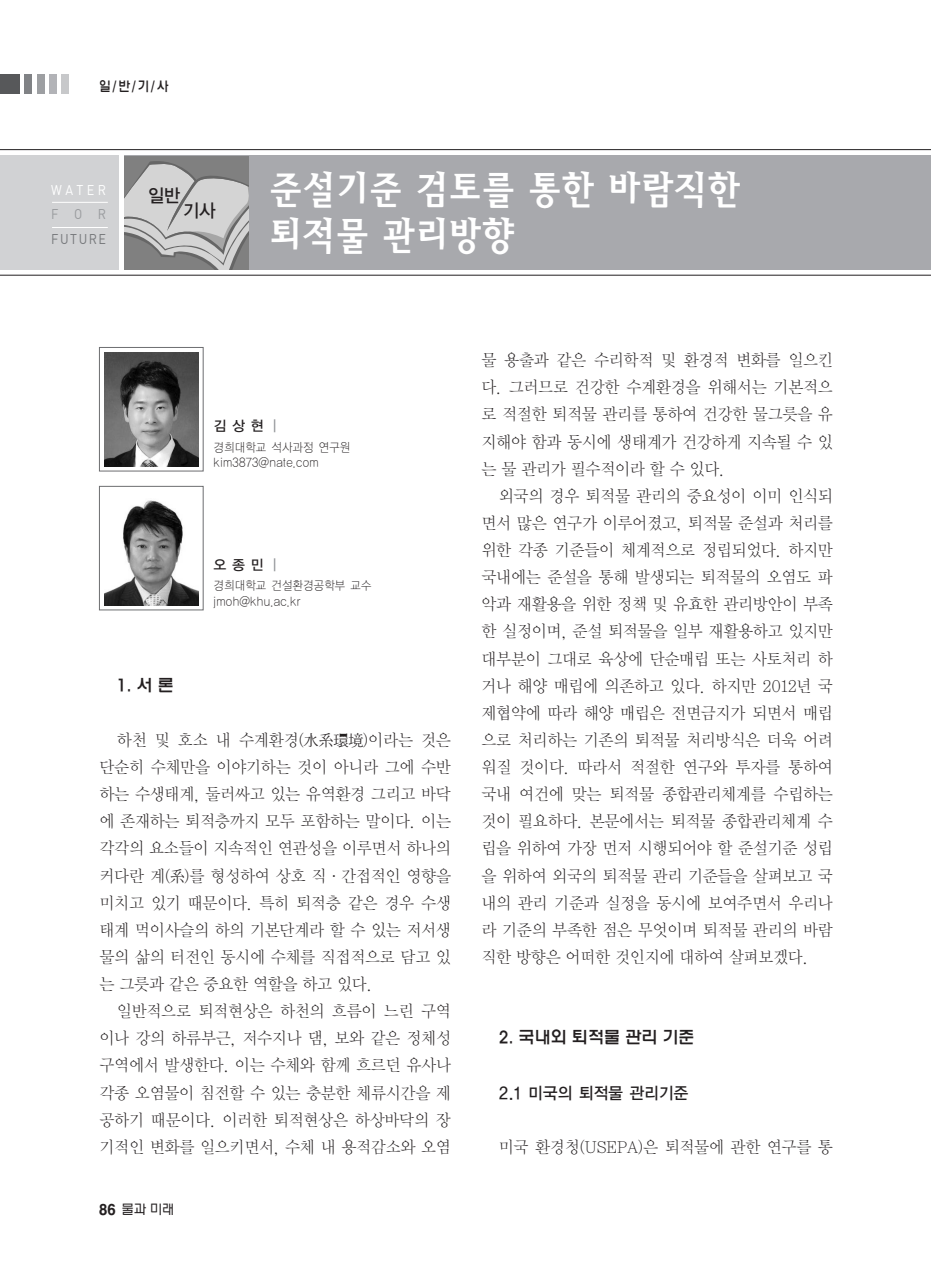
<style>
.page{position:relative;width:931px;height:1274px;background:#fff}
.page>*{position:absolute;margin:0;border:0;box-sizing:border-box;transform-origin:0 0}
.t1{font:38.5px/45.5px "Bird M";letter-spacing:-.1em;color:#fff;scale:.96 1}
.t2{font:18.38px "YGO13";color:#231f20;scale:.95 1}
.t3{font:500 17.5px "HY Wul Nun";letter-spacing:-.03em;color:#231f20;scale:.95 1}
.t4{font:16.62px/27.1px "Y Mj O11";letter-spacing:-.065em;color:#231f20;text-align:justify;scale:.95 1}
.t5{font:16.62px "YGO13";letter-spacing:-.075em;color:#231f20;scale:.95 1}
.t6{font:14px "YGO13";letter-spacing:.35em;color:#231f20}
.t7{font:500 14px "HY Wul Nun";color:#231f20;scale:.85 1}
.t8{font:300 14px "HY Wul Nun";color:#231f20;scale:.9 1}
.t9{font:14px "DIN";letter-spacing:.12em;color:#76787b;scale:.9 1}
.t10{font:14px "DIN";letter-spacing:.275em;color:#fff;scale:.9 1}
.t11{font:14px "DIN";color:#999b9e;scale:.9 1}
.t12{font:12.25px/15.8px "YGO11";letter-spacing:-.04em;color:#231f20;scale:.9 1}
.s1{font-family:"J Cbg K";color:#939598}
.s2{font-family:"Helvetica";font-weight:700;font-size:15.75px}
</style>
<div class="page">
<div style="left:99px;top:347px;width:104px;height:124px;border:1px solid #6c6d70"></div>
<img style="left:104px;top:352px;width:94px;height:114px">
<div style="left:99px;top:486px;width:104px;height:124px;border:1px solid #6c6d70"></div>
<img style="left:104px;top:500px;width:94px;height:105px">
<div style="left:124px;top:156px;width:807px;height:114px;background:#a8a9ad"></div>
<svg style="left:125px;top:158px;width:123px;height:112px;background:#b0b0b0"></svg>
<div style="left:0;top:156px;width:119px;height:114px;background:#d1d2d4"></div>
<hr style="left:0;top:149px;width:931px;height:1px;background:#231f20">
<hr style="left:0;top:275px;width:931px;height:1px;background:#231f20">
<hr style="left:52px;top:202px;width:56px;height:1px;background:#fff">
<hr style="left:52px;top:227px;width:56px;height:1px;background:#fff">
<div style="left:0;top:74px;width:20px;height:20px;background:#57585a"></div>
<div style="left:25px;top:74px;width:7px;height:20px;background:#808285"></div>
<div style="left:37px;top:74px;width:7px;height:20px;background:#9d9fa2"></div>
<div style="left:49px;top:74px;width:8px;height:20px;background:#b2b3b7"></div>
<div style="left:62px;top:74px;width:7px;height:20px;background:#c7c8ca"></div>
<p class="t7" style="left:99px;top:80px;width:83px">일/반/기/사</p>
<p class="t10" style="left:51px;top:185px;width:63px">WATER</p>
<p class="t2" style="left:147px;top:187px;width:37px">일반</p>
<p class="t11" style="left:51px;top:209px;width:63px">FOR</p>
<p class="t9" style="left:51px;top:234px;width:63px">FUTURE</p>
<p class="t2" style="left:183px;top:202px;width:37px">기사</p>
<h1 class="t1" style="left:268px;top:169px;width:497px">준설기준 검토를 통한 바람직한 퇴적물 관리방향</h1>
<p class="t6" style="left:213px;top:419px;width:69px">김상현<span class="s1">｜</span></p>
<p class="t12" style="left:213px;top:440px;width:154px">경희대학교 석사과정 연구원 kim3873@nate.com</p>
<p class="t3" style="left:117px;top:678px;width:62px">1. 서 론</p>
<p class="t6" style="left:213px;top:558px;width:69px">오종민<span class="s1">｜</span></p>
<p class="t12" style="left:213px;top:579px;width:178px">경희대학교 건설환경공학부 교수 jmoh@khu.ac.kr</p>
<p class="t4" style="left:99px;top:727px;width:372px;text-indent:17px">하천 및 호소 내 수계환경(水系環境)이라는 것은 단순히 수체만을 이야기하는 것이 아니라 그에 수반 하는 수생태계, 둘러싸고 있는 유역환경 그리고 바닥 에 존재하는 퇴적층까지 모두 포함하는 말이다. 이는 각각의 요소들이 지속적인 연관성을 이루면서 하나의 커다란 계(系)를 형성하여 상호 직·간접적인 영향을 미치고 있기 때문이다. 특히 퇴적층 같은 경우 수생 태계 먹이사슬의 하의 기본단계라 할 수 있는 저서생 물의 삶의 터전인 동시에 수체를 직접적으로 담고 있 는 그릇과 같은 중요한 역할을 하고 있다.</p>
<p class="t4" style="left:99px;top:999px;width:372px;text-indent:17px">일반적으로 퇴적현상은 하천의 흐름이 느린 구역 이나 강의 하류부근, 저수지나 댐, 보와 같은 정체성 구역에서 발생한다. 이는 수체와 함께 흐르던 유사나 각종 오염물이 침전할 수 있는 충분한 체류시간을 제 공하기 때문이다. 이러한 퇴적현상은 하상바닥의 장 기적인 변화를 일으키면서, 수체 내 용적감소와 오염</p>
<p class="t8" style="left:99px;top:1204px;width:85px"><span class="s2">86</span> 물과 미래</p>
<p class="t4" style="left:481px;top:348px;width:372px">물 용출과 같은 수리학적 및 환경적 변화를 일으킨 다. 그러므로 건강한 수계환경을 위해서는 기본적으 로 적절한 퇴적물 관리를 통하여 건강한 물그릇을 유 지해야 함과 동시에 생태계가 건강하게 지속될 수 있 는 물 관리가 필수적이라 할 수 있다.</p>
<p class="t4" style="left:481px;top:483px;width:372px;text-indent:17px">외국의 경우 퇴적물 관리의 중요성이 이미 인식되 면서 많은 연구가 이루어졌고, 퇴적물 준설과 처리를 위한 각종 기준들이 체계적으로 정립되었다. 하지만 국내에는 준설을 통해 발생되는 퇴적물의 오염도 파 악과 재활용을 위한 정책 및 유효한 관리방안이 부족 한 실정이며, 준설 퇴적물을 일부 재활용하고 있지만 대부분이 그대로 육상에 단순매립 또는 사토처리 하 거나 해양 매립에 의존하고 있다. 하지만 2012년 국 제협약에 따라 해양 매립은 전면금지가 되면서 매립 으로 처리하는 기존의 퇴적물 처리방식은 더욱 어려 워질 것이다. 따라서 적절한 연구와 투자를 통하여 국내 여건에 맞는 퇴적물 종합관리체계를 수립하는 것이 필요하다. 본문에서는 퇴적물 종합관리체계 수 립을 위하여 가장 먼저 시행되어야 할 준설기준 성립 을 위하여 외국의 퇴적물 관리 기준들을 살펴보고 국 내의 관리 기준과 실정을 동시에 보여주면서 우리나 라 기준의 부족한 점은 무엇이며 퇴적물 관리의 바람 직한 방향은 어떠한 것인지에 대하여 살펴보겠다.</p>
<p class="t3" style="left:499px;top:1030px;width:208px">2. 국내외 퇴적물 관리 기준</p>
<p class="t5" style="left:499px;top:1085px;width:202px">2.1 미국의 퇴적물 관리기준</p>
<p class="t4" style="left:499px;top:1134px;width:354px">미국 환경청(USEPA)은 퇴적물에 관한 연구를 통</p>
</div>
